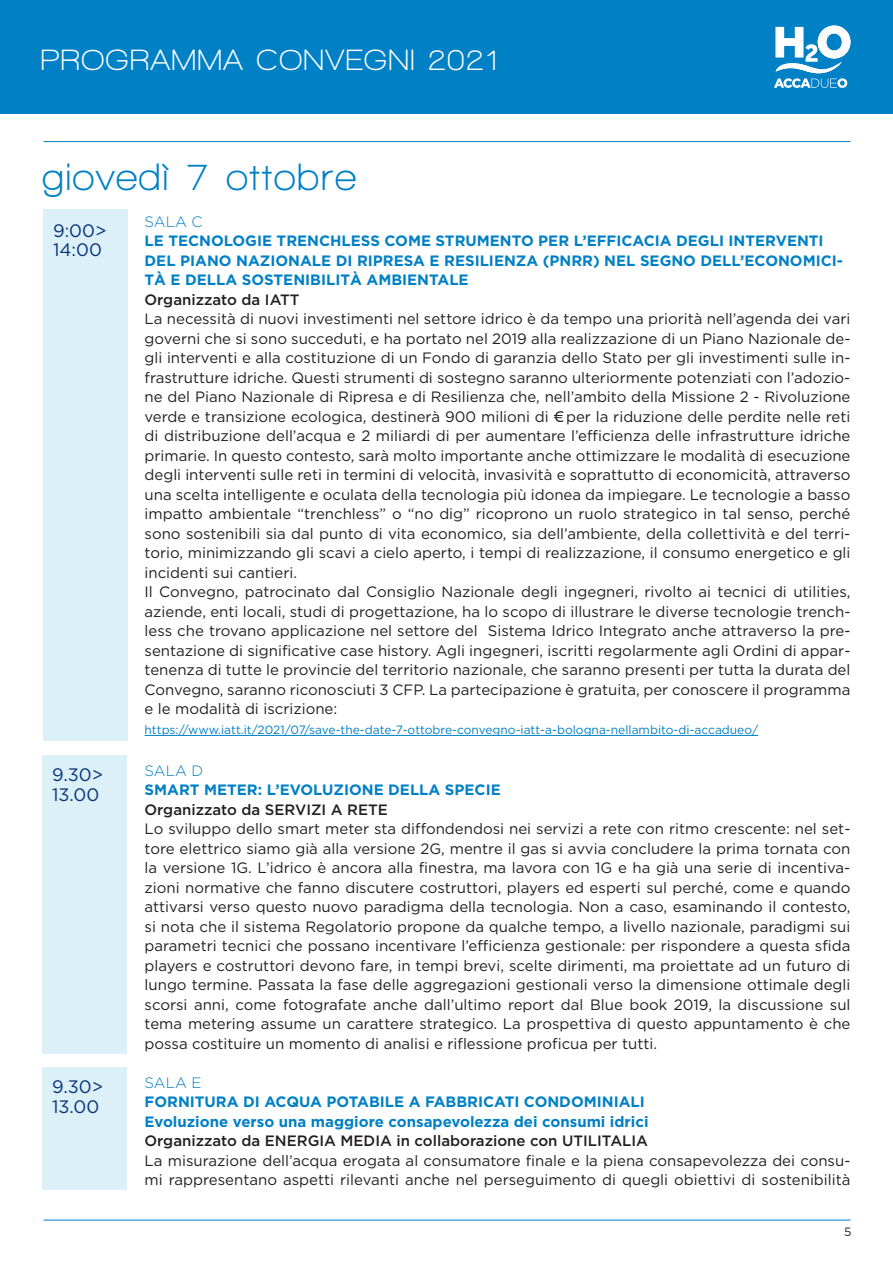
<style>
.page{position:relative;width:893px;height:1263px;background:#fff}
.page>*{position:absolute;margin:0;border:0;box-sizing:border-box;transform-origin:0 0}
.t1{font:700 39px "Walkway";letter-spacing:.05em;color:#0080c5}
.t2{font:700 30px "Walkway";letter-spacing:.05em;color:#fff}
.t3{font:18px/19.5px "Gotham";color:#063379}
.t4{font:15px/19.5px "Gotham";color:#231f20}
.t5{font:700 15px/19.5px "Gotham";color:#0080c5}
.t6{font:500 15px "Gotham";color:#231f20}
.t7{font:300 15px "Gotham";color:#0080c5}
.t8{font:12px "Gotham";color:#0080c5}
.t9{font:12px "Gotham";color:#231f20}
</style>
<div class="page">
<div style="left:0;top:0;width:892px;height:113px;background:#0080c5"></div>
<hr style="left:43px;top:141px;width:807px;height:1px;background:#0080c5">
<hr style="left:43px;top:1220px;width:807px;height:1px;background:#0080c5">
<svg style="left:774px;top:26px;width:76px;height:62px"></svg>
<hr style="left:145px;top:735px;width:613px;height:1px;background:#0080c5">
<div style="left:43px;top:1067px;width:84px;height:122px;background:#dcf0f8"></div>
<div style="left:43px;top:755px;width:84px;height:298px;background:#dcf0f8"></div>
<div style="left:43px;top:210px;width:85px;height:531px;background:#dcf0f8"></div>
<h2 class="t2" style="left:41px;top:44px;width:458px">PROGRAMMA CONVEGNI 2021</h2>
<h1 class="t1" style="left:43px;top:156px;width:315px">giovedì 7 ottobre</h1>
<p class="t7" style="left:145px;top:213px;width:59px">SALA C</p>
<p class="t5" style="left:145px;top:231px;width:700px">LE TECNOLOGIE TRENCHLESS COME STRUMENTO PER L’EFFICACIA DEGLI INTERVENTI<br>DEL PIANO NAZIONALE DI RIPRESA E RESILIENZA (PNRR) NEL SEGNO DELL’ECONOMICI-<br>TÀ E DELLA SOSTENIBILITÀ AMBIENTALE</p>
<p class="t6" style="left:145px;top:291px;width:157px">Organizzato da IATT</p>
<p class="t4" style="left:145px;top:309px;width:707px">La necessità di nuovi investimenti nel settore idrico è da tempo una priorità nell’agenda dei vari governi che si sono succeduti, e ha portato nel 2019 alla realizzazione di un Piano Nazionale de&shy;gli interventi e alla costituzione di un Fondo di garanzia dello Stato per gli investimenti sulle in&shy;frastrutture idriche. Questi strumenti di sostegno saranno ulteriormente potenziati con l’adozio&shy;ne del Piano Nazionale di Ripresa e di Resilienza che, nell’ambito della Missione 2 - Rivoluzione verde e transizione ecologica, destinerà 900 milioni di € per la riduzione delle perdite nelle reti di distribuzione dell’acqua e 2 miliardi di per aumentare l’efficienza delle infrastrutture idriche primarie. In questo contesto, sarà molto importante anche ottimizzare le modalità di esecuzione degli interventi sulle reti in termini di velocità, invasività e soprattutto di economicità, attraverso una scelta intelligente e oculata della tecnologia più idonea da impiegare. Le tecnologie a basso impatto ambientale “trenchless” o “no dig” ricoprono un ruolo strategico in tal senso, perché sono sostenibili sia dal punto di vita economico, sia dell’ambiente, della collettività e del terri&shy;torio, minimizzando gli scavi a cielo aperto, i tempi di realizzazione, il consumo energetico e gli incidenti sui cantieri.<br>Il Convegno, patrocinato dal Consiglio Nazionale degli ingegneri, rivolto ai tecnici di utilities, aziende, enti locali, studi di progettazione, ha lo scopo di illustrare le diverse tecnologie trench&shy;less che trovano applicazione nel settore del Sistema Idrico Integrato anche attraverso la pre&shy;sentazione di significative case history. Agli ingegneri, iscritti regolarmente agli Ordini di appar&shy;tenenza di tutte le provincie del territorio nazionale, che saranno presenti per tutta la durata del Convegno, saranno riconosciuti 3 CFP. La partecipazione è gratuita, per conoscere il programma e le modalità di iscrizione:</p>
<p class="t8" style="left:145px;top:723px;width:615px">https://www.iatt.it/2021/07/save-the-date-7-ottobre-convegno-iatt-a-bologna-nellambito-di-accadueo/</p>
<p class="t7" style="left:145px;top:762px;width:60px">SALA D</p>
<p class="t5" style="left:145px;top:780px;width:358px">SMART METER: L’EVOLUZIONE DELLA SPECIE</p>
<p class="t6" style="left:145px;top:801px;width:245px">Organizzato da SERVIZI A RETE</p>
<p class="t4" style="left:145px;top:819px;width:707px;text-align:justify">Lo sviluppo dello smart meter sta diffondendosi nei servizi a rete con ritmo crescente: nel set&shy;tore elettrico siamo già alla versione 2G, mentre il gas si avvia concludere la prima tornata con la versione 1G. L’idrico è ancora alla finestra, ma lavora con 1G e ha già una serie di incentiva&shy;zioni normative che fanno discutere costruttori, players ed esperti sul perché, come e quando attivarsi verso questo nuovo paradigma della tecnologia. Non a caso, esaminando il contesto, si nota che il sistema Regolatorio propone da qualche tempo, a livello nazionale, paradigmi sui parametri tecnici che possano incentivare l’efficienza gestionale: per rispondere a questa sfida players e costruttori devono fare, in tempi brevi, scelte dirimenti, ma proiettate ad un futuro di lungo termine. Passata la fase delle aggregazioni gestionali verso la dimensione ottimale degli scorsi anni, come fotografate anche dall’ultimo report dal Blue book 2019, la discussione sul tema metering assume un carattere strategico. La prospettiva di questo appuntamento è che possa costituire un momento di analisi e riflessione proficua per tutti.</p>
<p class="t7" style="left:145px;top:1074px;width:58px">SALA E</p>
<p class="t5" style="left:145px;top:1092px;width:505px">FORNITURA DI ACQUA POTABILE A FABBRICATI CONDOMINIALI<br>Evoluzione verso una maggiore consapevolezza dei consumi idrici</p>
<p class="t6" style="left:145px;top:1132px;width:505px">Organizzato da ENERGIA MEDIA in collaborazione con UTILITALIA</p>
<p class="t4" style="left:145px;top:1150px;width:707px">La misurazione dell’acqua erogata al consumatore finale e la piena consapevolezza dei consu&shy;mi rappresentano aspetti rilevanti anche nel perseguimento di quegli obiettivi di sostenibilità</p>
<p class="t3" style="left:53px;top:220px;width:55px">9:00&gt;<br>14:00</p>
<p class="t3" style="left:52px;top:765px;width:53px">9.30&gt;<br>13.00</p>
<p class="t3" style="left:52px;top:1077px;width:53px">9.30&gt;<br>13.00</p>
<p class="t9" style="left:844px;top:1225px;width:9px">5</p>
</div>
